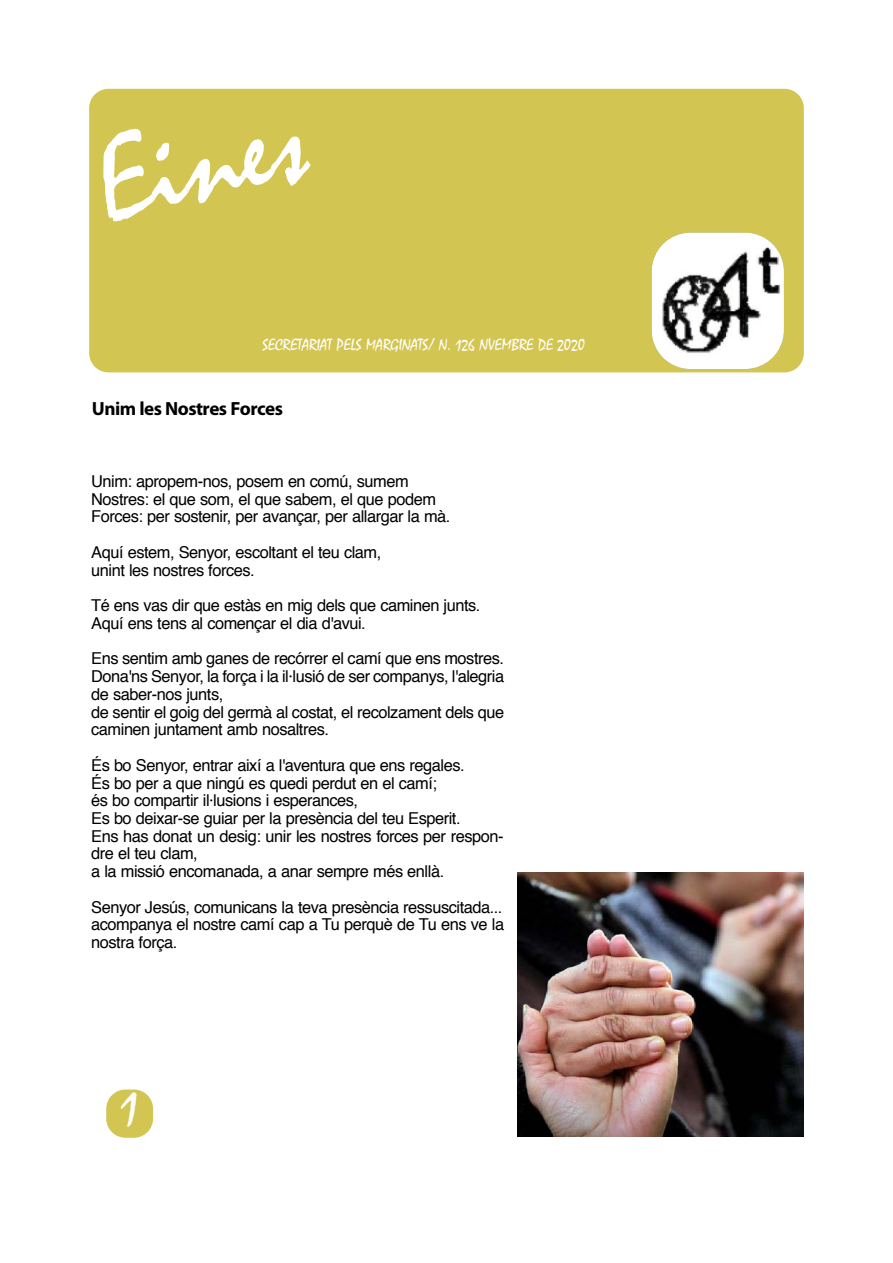
<style>
.page{position:relative;width:893px;height:1263px;background:#fff}
.page>*{position:absolute;margin:0;border:0;box-sizing:border-box;transform-origin:0 0}
.t1{font:122.85px "Mistral";color:#fff}
.t2{font:49.2px "Mistral";color:#fff}
.t3{font:700 19.05px "Myriad Pro";letter-spacing:-.03em;color:#000}
.t4{font:16.35px/17.7px "Helvetica";letter-spacing:-.03em;color:#000}
.t5{font:16.35px "Mistral";color:#fff}
</style>
<div class="page">
<div style="left:89px;top:89px;width:714px;height:283px;background:#d3c551"></div>
<img style="left:651px;top:233px;width:132px;height:136px">
<svg style="left:106px;top:1090px;width:47px;height:48px;background:#d9cd69"></svg>
<img style="left:517px;top:873px;width:286px;height:263px">
<h1 class="t1" style="left:87px;top:132px;width:213px;rotate:-12deg">Eines</h1>
<p class="t5" style="left:262px;top:338px;width:324px">SECRETARIAT PELS MARGINATS/ N. 126 NVEMBRE DE 2020</p>
<p class="t3" style="left:92px;top:401px;width:193px">Unim les Nostres Forces</p>
<p class="t4" style="left:91px;top:474px;width:360px">Unim: apropem-nos, posem en comú, sumem<br>Nostres: el que som, el que sabem, el que podem<br>Forces: per sostenir, per avançar, per allargar la mà.</p>
<p class="t4" style="left:91px;top:545px;width:291px">Aquí estem, Senyor, escoltant el teu clam, unint les nostres forces.</p>
<p class="t4" style="left:91px;top:598px;width:391px">Té ens vas dir que estàs en mig dels que caminen junts.<br>Aquí ens tens al començar el dia d'avui.</p>
<p class="t4" style="left:91px;top:651px;width:414px">Ens sentim amb ganes de recórrer el camí que ens mostres.<br>Dona'ns Senyor, la força i la il·lusió de ser companys, l'alegria de saber-nos junts,<br>de sentir el goig del germà al costat, el recolzament dels que caminen juntament amb nosaltres.</p>
<p class="t4" style="left:91px;top:758px;width:414px">És bo Senyor, entrar així a l'aventura que ens regales.<br>És bo per a que ningú es quedi perdut en el camí;<br>és bo compartir il·lusions i esperances,<br>Es bo deixar-se guiar per la presència del teu Esperit.<br>Ens has donat un desig: unir les nostres forces per respon&shy;dre el teu clam,<br>a la missió encomanada, a anar sempre més enllà.</p>
<p class="t4" style="left:91px;top:900px;width:414px;text-align:justify">Senyor Jesús, comunicans la teva presència ressuscitada... acompanya el nostre camí cap a Tu perquè de Tu ens ve la nostra força.</p>
<h2 class="t2" style="left:120px;top:1086px;width:21px">1</h2>
</div>
